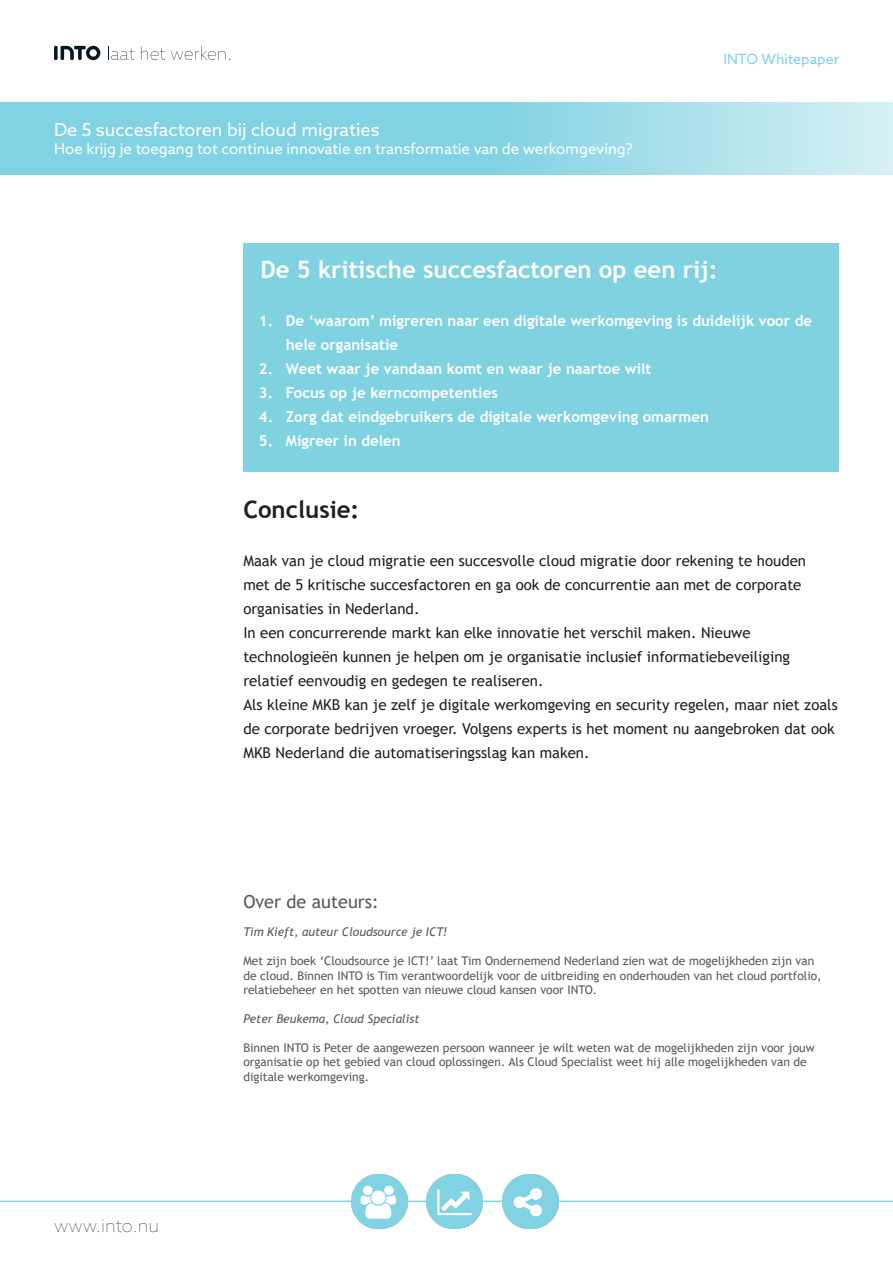
<style>
.page{position:relative;width:893px;height:1263px;background:#fff}
.page>*{position:absolute;margin:0;border:0;box-sizing:border-box;transform-origin:0 0}
.t1{font:700 24px "Trebuchet MS";color:#fff}
.t2{font:700 24px "Trebuchet MS";color:#231f20}
.t3{font:18px "Azo Sans";color:#fff}
.t4{font:18px "Trebuchet MS";color:#57585a}
.t5{font:100 18px "Azo Sans";color:#231f20}
.t6{font:15px/24px "Trebuchet MS";color:#231f20}
.t7{font:700 15px/24px "Trebuchet MS";color:#fff}
.t8{font:15px "Azo Sans";color:#fff}
.t9{font:14.25px "Azo Sans";color:#81d2e2}
.t10{font:12px/14.4px "Trebuchet MS";color:#57585a}
.t11{font:italic 12px "Trebuchet MS";color:#57585a}
</style>
<div class="page">
<svg style="left:108px;top:46px;width:26px;height:14px"></svg>
<svg style="left:141px;top:46px;width:24px;height:14px"></svg>
<svg style="left:171px;top:46px;width:59px;height:14px"></svg>
<svg style="left:54px;top:46px;width:4px;height:14px"></svg>
<svg style="left:61px;top:46px;width:39px;height:14px"></svg>
<hr style="left:0;top:1200px;width:353px;height:2px;background:#81d2e2">
<hr style="left:558px;top:1200px;width:335px;height:2px;background:#81d2e2">
<hr style="left:476px;top:1200px;width:35px;height:2px;background:#81d2e2">
<hr style="left:400px;top:1200px;width:34px;height:2px;background:#81d2e2">
<img style="left:481px;top:1191px;width:2px;height:21px">
<img style="left:427px;top:1174px;width:54px;height:54px">
<img style="left:351px;top:1174px;width:55px;height:54px">
<img style="left:502px;top:1174px;width:55px;height:54px">
<div style="left:352px;top:1174px;width:55px;height:55px;background:#81d2e2;border-radius:50%"></div>
<div style="left:427px;top:1174px;width:55px;height:55px;background:#81d2e2;border-radius:50%"></div>
<div style="left:503px;top:1174px;width:55px;height:55px;background:#81d2e2;border-radius:50%"></div>
<div style="left:243px;top:243px;width:596px;height:229px;background:#81d2e0"></div>
<svg style="left:0;top:102px;width:893px;height:72px;background:#94d8e6"></svg>
<p class="t3" style="left:54px;top:117px;width:327px">De 5 succesfactoren bij cloud migraties</p>
<p class="t8" style="left:54px;top:138px;width:580px">Hoe krijg je toegang tot continue innovatie en transformatie van de werkomgeving?</p>
<p class="t9" style="left:723px;top:50px;width:117px">INTO Whitepaper</p>
<p class="t1" style="left:260px;top:254px;width:459px">De 5 kritische succesfactoren op een rij:</p>
<p class="t7" style="left:286px;top:308px;width:528px;text-indent:-27px">1. De ‘waarom’ migreren naar een digitale werkomgeving is duidelijk voor de hele organisatie</p>
<p class="t7" style="left:259px;top:356px;width:394px">2. Weet waar je vandaan komt en waar je naartoe wilt</p>
<p class="t7" style="left:259px;top:380px;width:240px">3. Focus op je kerncompetenties</p>
<p class="t7" style="left:259px;top:404px;width:451px">4. Zorg dat eindgebruikers de digitale werkomgeving omarmen</p>
<p class="t7" style="left:259px;top:428px;width:143px">5. Migreer in delen</p>
<p class="t2" style="left:243px;top:494px;width:118px">Conclusie:</p>
<p class="t6" style="left:243px;top:548px;width:564px">Maak van je cloud migratie een succesvolle cloud migratie door rekening te houden met de 5 kritische succesfactoren en ga ook de concurrentie aan met de corporate organisaties in Nederland.</p>
<p class="t6" style="left:243px;top:620px;width:548px">In een concurrerende markt kan elke innovatie het verschil maken. Nieuwe technologieën kunnen je helpen om je organisatie inclusief informatiebeveiliging relatief eenvoudig en gedegen te realiseren.</p>
<p class="t6" style="left:243px;top:692px;width:596px">Als kleine MKB kan je zelf je digitale werkomgeving en security regelen, maar niet zoals de corporate bedrijven vroeger. Volgens experts is het moment nu aangebroken dat ook<br>MKB Nederland die automatiseringsslag kan maken.</p>
<p class="t5" style="left:54px;top:1214px;width:107px">www.into.nu</p>
<p class="t4" style="left:243px;top:890px;width:137px">Over de auteurs:</p>
<p class="t11" style="left:243px;top:925px;width:206px">Tim Kieft, auteur Cloudsource je ICT!</p>
<p class="t10" style="left:243px;top:954px;width:580px">Met zijn boek ‘Cloudsource je ICT!’ laat Tim Ondernemend Nederland zien wat de mogelijkheden zijn van de cloud. Binnen INTO is Tim verantwoordelijk voor de uitbreiding en onderhouden van het cloud portfolio, relatiebeheer en het spotten van nieuwe cloud kansen voor INTO.</p>
<p class="t11" style="left:243px;top:1011px;width:178px">Peter Beukema, Cloud Specialist</p>
<p class="t10" style="left:243px;top:1040px;width:573px">Binnen INTO is Peter de aangewezen persoon wanneer je wilt weten wat de mogelijkheden zijn voor jouw organisatie op het gebied van cloud oplossingen. Als Cloud Specialist weet hij alle mogelijkheden van de digitale werkomgeving.</p>
</div>
